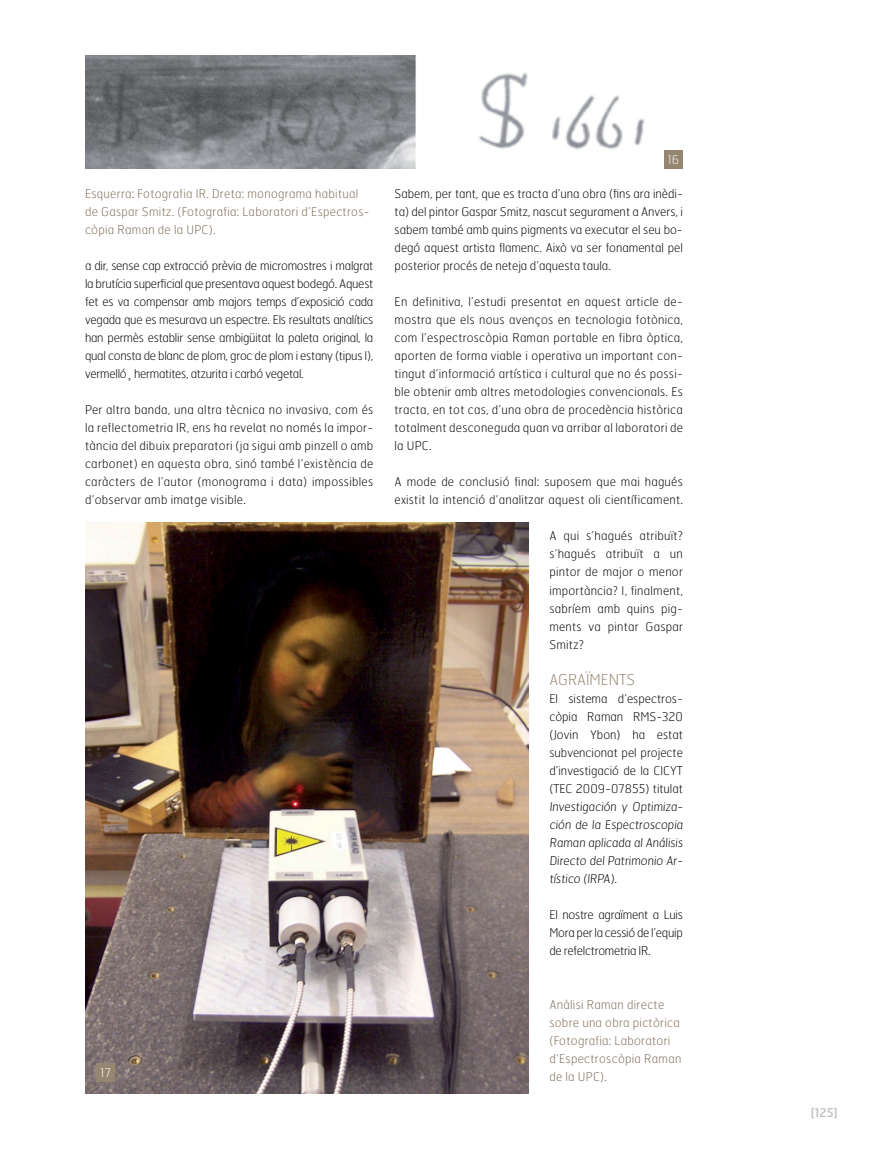
<style>
.page{position:relative;width:893px;height:1149px;background:#fff}
.page>*{position:absolute;margin:0;border:0;box-sizing:border-box;transform-origin:0 0}
.t1{font:100 15px "Hermes";color:#948671}
.t2{font:100 12px/18px "Hermes";letter-spacing:.02em;color:#000;text-align:justify}
.t3{font:100 12px/18px "Hermes";letter-spacing:.025em;color:#7c6a55}
.t4{font:12px "Hermes";color:#bcbec0}
.t5{font:100 12px "Hermes";color:#fff}
</style>
<div class="page">
<img style="left:85px;top:522px;width:443px;height:571px">
<img style="left:85px;top:55px;width:598px;height:114px">
<div style="left:664px;top:150px;width:19px;height:18px;background:#948671"></div>
<div style="left:97px;top:1063px;width:18px;height:18px;background:#948671"></div>
<p class="t3" style="left:85px;top:184px;width:286px">Esquerra: Fotografia IR. Dreta: monograma habitual de Gaspar Smitz. (Fotografia: Laboratori d’Espectros&shy;còpia Raman de la UPC).</p>
<p class="t2" style="left:85px;top:256px;width:290px">a dir, sense cap extracció prèvia de micromostres i malgrat la brutícia superficial que presentava aquest bodegó. Aquest fet es va compensar amb majors temps d’exposició cada vegada que es mesurava un espectre. Els resultats analítics han permès establir sense ambigüitat la paleta original, la qual consta de blanc de plom, groc de plom i estany (tipus I), vermelló¸ hermatites, atzurita i carbó vegetal.</p>
<p class="t2" style="left:85px;top:400px;width:290px">Per altra banda, una altra tècnica no invasiva, com és la reflectometria IR, ens ha revelat no només la impor&shy;tància del dibuix preparatori (ja sigui amb pinzell o amb carbonet) en aquesta obra, sinó també l’existència de caràcters de l’autor (monograma i data) impossibles d’observar amb imatge visible.</p>
<p class="t5" style="left:101px;top:1064px;width:12px">17</p>
<p class="t5" style="left:668px;top:152px;width:13px">16</p>
<p class="t2" style="left:395px;top:184px;width:290px">Sabem, per tant, que es tracta d’una obra (fins ara inèdi&shy;ta) del pintor Gaspar Smitz, nascut segurament a Anvers, i sabem també amb quins pigments va executar el seu bo&shy;degó aquest artista flamenc. Això va ser fonamental pel posterior procés de neteja d’aquesta taula.</p>
<p class="t2" style="left:395px;top:292px;width:290px">En definitiva, l’estudi presentat en aquest article de&shy;mostra que els nous avenços en tecnologia fotònica, com l’espectroscòpia Raman portable en fibra òptica, aporten de forma viable i operativa un important con&shy;tingut d’informació artística i cultural que no és possi&shy;ble obtenir amb altres metodologies convencionals. Es tracta, en tot cas, d’una obra de procedència històrica totalment desconeguda quan va arribar al laboratori de la UPC.</p>
<p class="t2" style="left:395px;top:472px;width:290px">A mode de conclusió final: suposem que mai hagués existit la intenció d’analitzar aquest oli científicament.</p>
<p class="t2" style="left:549px;top:526px;width:135px">A qui s’hagués atribuït? s’hagués atribuït a un pintor de major o menor importància? I, finalment, sabríem amb quins pig&shy;ments va pintar Gaspar Smitz?</p>
<p class="t1" style="left:549px;top:669px;width:87px">AGRAÏMENTS</p>
<p class="t2" style="left:549px;top:688px;width:136px">El sistema d’espectros&shy;còpia Raman RMS-320 (Jovin Ybon) ha estat subvencionat pel projecte d’investigació de la CICYT (TEC 2009-07855) titulat Investigación y Optimiza&shy;ción de la Espectroscopia Raman aplicada al Análisis Directo del Patrimonio Ar&shy;tístico (IRPA).</p>
<p class="t2" style="left:549px;top:904px;width:135px">El nostre agraïment a Luis Mora per la cessió de l’equip de refelctrometria IR.</p>
<p class="t3" style="left:549px;top:994px;width:133px">Anàlisi Raman directe sobre una obra pictòrica (Fotografia: Laboratori d’Espectroscòpia Raman de la UPC).</p>
<p class="t4" style="left:811px;top:1104px;width:29px">[125]</p>
</div>
